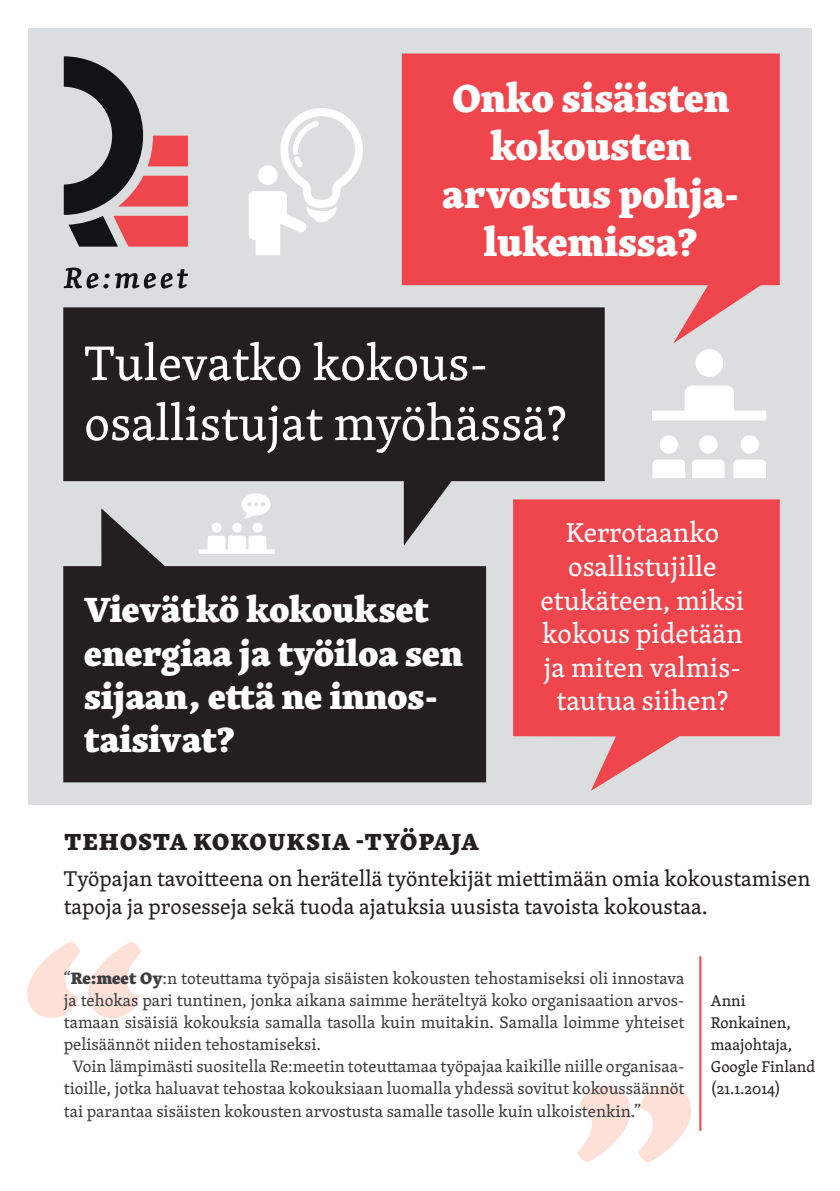
<style>
.page{position:relative;width:840px;height:1191px;background:#fff}
.page>*{position:absolute;margin:0;border:0;box-sizing:border-box;transform-origin:0 0}
.t1{font:50px/60px "Skolar Latin Pro";color:#fff}
.t2{font:700 expanded 40px/48px "Skolar Latin Pro";color:#fff;text-align:center}
.t3{font:700 expanded 36px/43.2px "Skolar Latin Pro";color:#fff}
.t4{font:28px/33.6px "Skolar Latin Pro";color:#fff;text-align:center}
.t5{font:700 expanded 24px "Skolar Latin Pro";letter-spacing:.06em;color:#231f20}
.t6{font:22px/28px "Skolar Latin Pro";color:#231f20}
.t7{font:17px "Skolar Latin Pro";color:#3e3e3f}
.t8{font:16px/22px "Skolar Latin Pro";color:#231f20}
.s1{font-weight:700;font-stretch:expanded}
</style>
<div class="page">
<div style="left:28px;top:28px;width:783px;height:777px;background:#dcdddf"></div>
<svg style="left:64px;top:56px;width:124px;height:191px"></svg>
<svg style="left:64px;top:267px;width:124px;height:21px"></svg>
<svg style="left:401px;top:53px;width:378px;height:290px;background:#ec5960"></svg>
<svg style="left:513px;top:499px;width:266px;height:292px;fill:#ef464d"></svg>
<svg style="left:63px;top:307px;width:541px;height:238px;background:#403637"></svg>
<svg style="left:63px;top:508px;width:423px;height:274px;fill:#231f20"></svg>
<svg style="left:27px;top:941px;width:114px;height:77px"></svg>
<svg style="left:577px;top:1086px;width:114px;height:76px"></svg>
<svg style="left:198px;top:493px;width:76px;height:61px"></svg>
<svg style="left:695px;top:349px;width:28px;height:28px"></svg>
<svg style="left:652px;top:435px;width:32px;height:43px"></svg>
<svg style="left:733px;top:435px;width:32px;height:43px"></svg>
<svg style="left:692px;top:435px;width:32px;height:43px"></svg>
<svg style="left:652px;top:385px;width:113px;height:35px"></svg>
<svg style="left:249px;top:108px;width:113px;height:147px"></svg>
<hr style="left:699px;top:956px;width:2px;height:174px;background:#ef464d">
<h2 class="t2" style="left:442px;top:73px;width:298px">Onko sisäisten kokousten arvostus pohja&shy;lukemissa?</h2>
<h1 class="t1" style="left:84px;top:332px;width:483px">Tulevatko kokous&shy;osallistujat myöhässä?</h1>
<h3 class="t3" style="left:84px;top:587px;width:380px">Vievätkö kokoukset energiaa ja työiloa sen sijaan, että ne innos&shy;taisivat?</h3>
<h3 class="t4" style="left:540px;top:515px;width:205px">Kerrotaanko osallistujille etukäteen, miksi kokous pidetään ja miten valmis&shy;tautua siihen?</h3>
<h3 class="t5" style="left:64px;top:822px;width:416px">TEHOSTA KOKOUKSIA -TYÖPAJA</h3>
<p class="t6" style="left:64px;top:864px;width:747px">Työpajan tavoitteena on herätellä työntekijät miettimään omia kokoustamisen tapoja ja prosesseja sekä tuoda ajatuksia uusista tavoista kokoustaa.</p>
<p class="t7" style="left:64px;top:966px;width:622px">“<span class="s1">Re:meet Oy</span>:n toteuttama työpaja sisäisten kokousten tehostamiseksi oli innostava</p>
<p class="t7" style="left:64px;top:988px;width:621px">ja tehokas pari tuntinen, jonka aikana saimme heräteltyä koko organisaation arvos-</p>
<p class="t7" style="left:64px;top:1010px;width:622px">tamaan sisäisiä kokouksia samalla tasolla kuin muitakin. Samalla loimme yhteiset</p>
<p class="t7" style="left:64px;top:1032px;width:259px">pelisäännöt niiden tehostamiseksi.</p>
<p class="t7" style="left:73px;top:1054px;width:613px">Voin lämpimästi suositella Re:meetin toteuttamaa työpajaa kaikille niille organisaa-</p>
<p class="t7" style="left:64px;top:1076px;width:622px">tioille, jotka haluavat tehostaa kokouksiaan luomalla yhdessä sovitut kokoussäännöt</p>
<p class="t7" style="left:64px;top:1098px;width:578px">tai parantaa sisäisten kokousten arvostusta samalle tasolle kuin ulkoistenkin.”</p>
<p class="t8" style="left:710px;top:989px;width:106px">Anni<br>Ronkainen, maajohtaja,<br>Google Finland (21.1.2014)</p>
</div>
